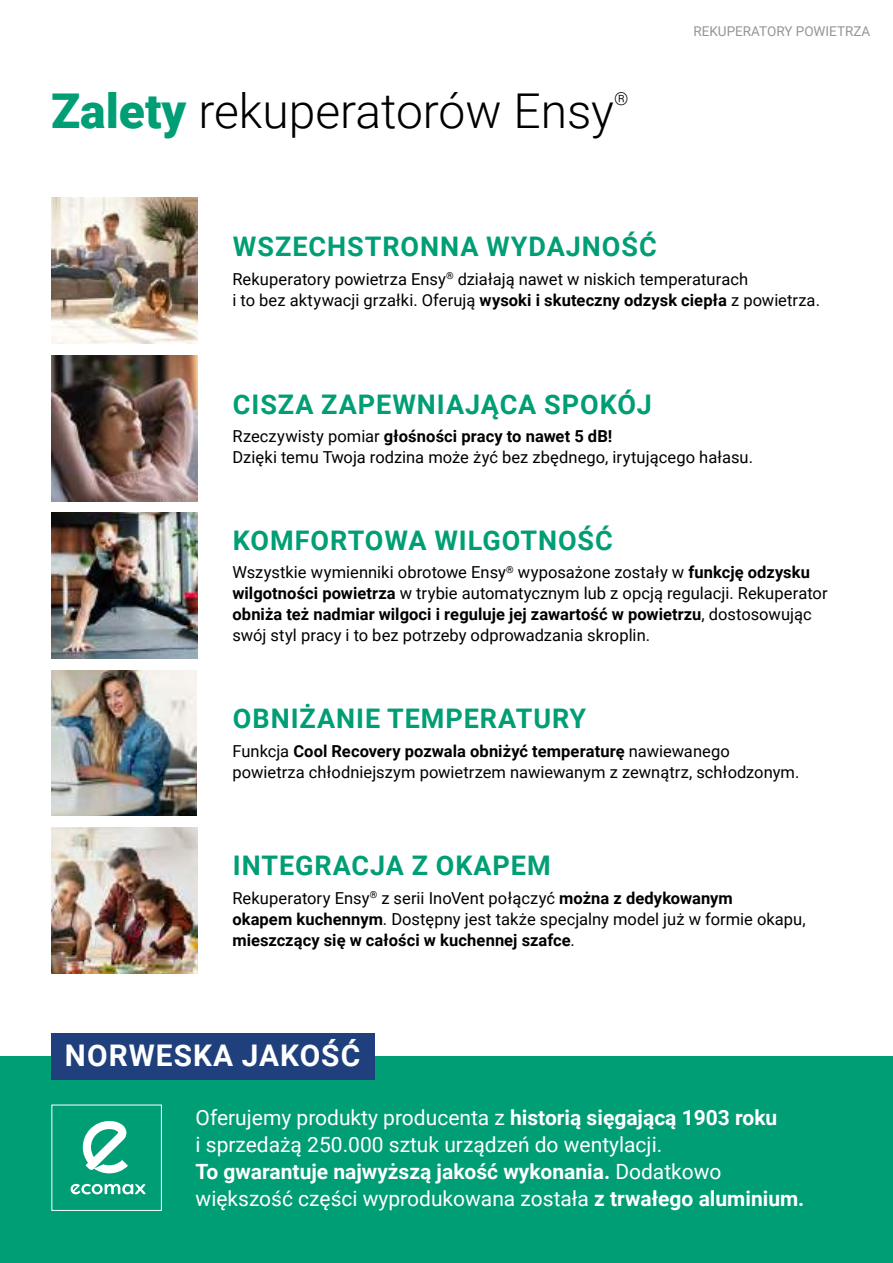
<style>
.page{position:relative;width:893px;height:1263px;background:#fff}
.page>*{position:absolute;margin:0;border:0;box-sizing:border-box;transform-origin:0 0}
.t1{font:300 48px "Roboto";color:#000}
.t2{font:700 29.85px "Roboto";letter-spacing:.035em;color:#fff}
.t3{font:700 27px "Roboto";letter-spacing:.035em;color:#009e75}
.t4{font:21px/27px "Roboto";color:#fff}
.t5{font:300 18px "Roboto";color:#000}
.t6{font:16.5px/21px "Roboto";letter-spacing:.005em;color:#000}
.t7{font:13.5px "Roboto";color:#939597}
.s1{font-weight:900;color:#009e75}
.s2{font-weight:700}
</style>
<div class="page">
<div style="left:0;top:1057px;width:893px;height:206px;background:#009e75"></div>
<div style="left:51px;top:1033px;width:323px;height:47px;background:#1f407d"></div>
<img style="left:52px;top:355px;width:146px;height:146px">
<img style="left:52px;top:198px;width:146px;height:146px">
<img style="left:52px;top:827px;width:146px;height:146px">
<img style="left:51px;top:670px;width:146px;height:146px">
<img style="left:52px;top:513px;width:146px;height:145px">
<svg style="left:83px;top:1121px;width:45px;height:52px"></svg>
<svg style="left:70px;top:1184px;width:76px;height:11px"></svg>
<div style="left:51px;top:1105px;width:111px;height:106px;border:1px solid #fff"></div>
<h1 class="t1" style="left:51px;top:77px;width:565px"><span class="s1">Zalety</span> rekuperatorów Ensy</h1>
<p class="t5" style="left:614px;top:86px;width:16px">®</p>
<p class="t7" style="left:693px;top:21px;width:178px">REKUPERATORY POWIETRZA</p>
<h3 class="t3" style="left:233px;top:228px;width:425px">WSZECHSTRONNA WYDAJNOŚĆ</h3>
<p class="t6" style="left:232px;top:268px;width:589px">Rekuperatory powietrza Ensy<sup>®</sup> działają nawet w niskich temperaturach<br>i to bez aktywacji grzałki. Oferują <span class="s2">wysoki i skuteczny odzysk ciepła</span> z powietrza.</p>
<h3 class="t3" style="left:233px;top:385px;width:421px">CISZA ZAPEWNIAJĄCA SPOKÓJ</h3>
<p class="t6" style="left:232px;top:425px;width:522px">Rzeczywisty pomiar <span class="s2">głośności pracy to nawet 5 dB!<br></span>Dzięki temu Twoja rodzina może żyć bez zbędnego, irytującego hałasu.</p>
<h3 class="t3" style="left:233px;top:521px;width:381px">KOMFORTOWA WILGOTNOŚĆ</h3>
<p class="t6" style="left:232px;top:561px;width:597px">Wszystkie wymienniki obrotowe Ensy<sup>®</sup> wyposażone zostały w <span class="s2">funkcję odzysku wilgotności powietrza</span> w trybie automatycznym lub z opcją regulacji. Rekuperator <span class="s2">obniża też nadmiar wilgoci i reguluje jej zawartość w powietrzu</span>, dostosowując swój styl pracy i to bez potrzeby odprowadzania skroplin.</p>
<h3 class="t3" style="left:233px;top:700px;width:355px">OBNIŻANIE TEMPERATURY</h3>
<p class="t6" style="left:232px;top:740px;width:568px">Funkcja <span class="s2">Cool Recovery pozwala obniżyć temperaturę</span> nawiewanego powietrza chłodniejszym powietrzem nawiewanym z zewnątrz, schłodzonym.</p>
<h3 class="t3" style="left:233px;top:847px;width:319px">INTEGRACJA Z OKAPEM</h3>
<p class="t6" style="left:232px;top:887px;width:575px">Rekuperatory Ensy<sup>®</sup> z serii InoVent połączyć <span class="s2">można z dedykowanym<br>okapem kuchennym</span>. Dostępny jest także specjalny model już w formie okapu, <span class="s2">mieszczący się w całości w kuchennej szafce</span>.</p>
<h2 class="t2" style="left:65px;top:1035px;width:297px">NORWESKA JAKOŚĆ</h2>
<p class="t4" style="left:196px;top:1103px;width:610px">Oferujemy produkty producenta z <span class="s2">historią sięgającą 1903 roku<br></span>i sprzedażą 250.000 sztuk urządzeń do wentylacji.<br><span class="s2">To gwarantuje najwyższą jakość wykonania.</span> Dodatkowo większość części wyprodukowana została <span class="s2">z trwałego aluminium.</span></p>
</div>
